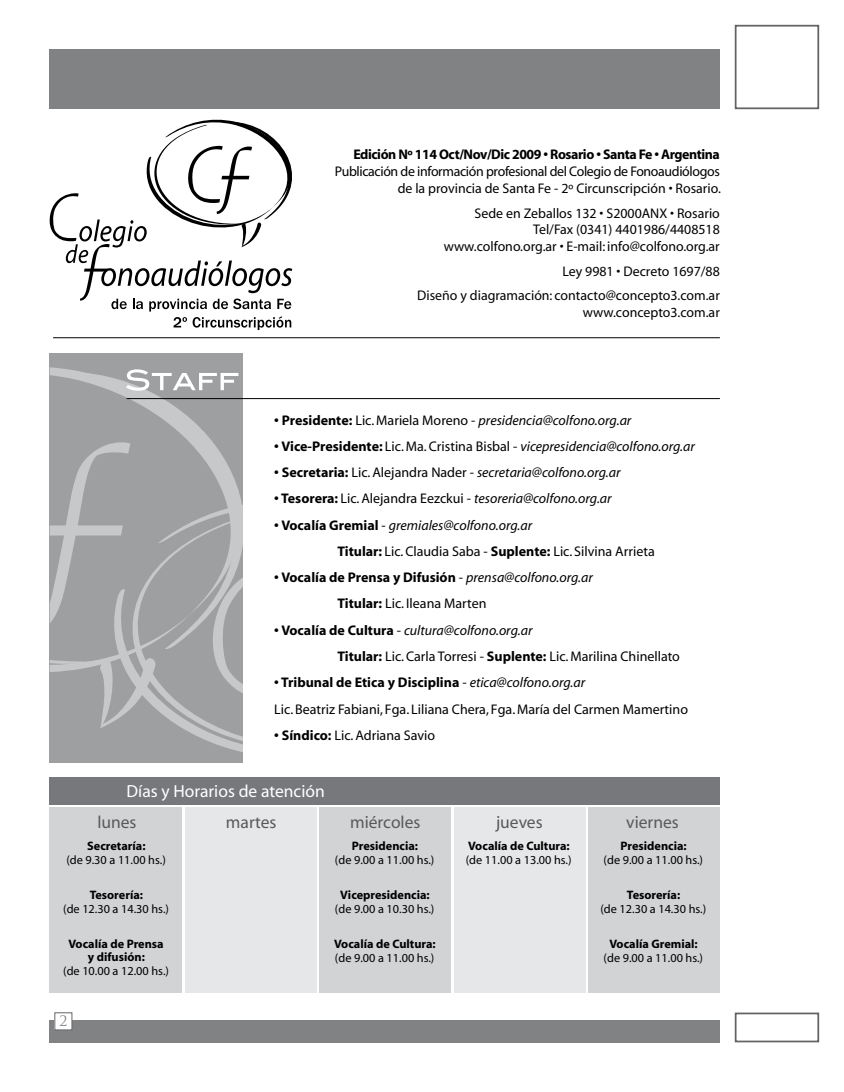
<style>
.page{position:relative;width:844px;height:1092px;background:#fff}
.page>*{position:absolute;margin:0;border:0;box-sizing:border-box;transform-origin:0 0}
.t1{font:17.5px "Myriad";color:#58595b}
.t2{font:17.5px "Myriad";color:#fff}
.t3{font:14px/26.2px "Myriad";color:#000}
.t4{font:italic 14px "Myriad";color:#000}
.t5{font:14px/16.8px "Myriad";letter-spacing:-.025em;color:#000;text-align:right}
.t6{font:700 14px/26.2px "Myriad";color:#000}
.t7{font:700 14px "Myriad";letter-spacing:-.03em;color:#000}
.t8{font:14px "Trajan Pro";color:#808284}
.t9{font:12.25px "Myriad";color:#000}
.t10{font:700 12.25px/12.2px "Myriad";color:#000;text-align:center}
.s1{font-weight:700;font-style:normal}
.s2{font-style:normal}
.s3{font-weight:700}
.s4{font-style:italic}
.s5{font-weight:400}
.s6{font-weight:400;font-style:italic}
</style>
<div class="page">
<div style="left:50px;top:50px;width:669px;height:59px;background:#808284"></div>
<div style="left:734px;top:25px;width:85px;height:84px;border:2px solid #626366"></div>
<div style="left:50px;top:1019px;width:669px;height:23px;background:#808284"></div>
<div style="left:55px;top:1012px;width:17px;height:17px;background:#fff"></div>
<div style="left:55px;top:1012px;width:17px;height:18px;border:1px solid #646567"></div>
<div style="left:734px;top:1012px;width:85px;height:30px;border:2px solid #626366"></div>
<hr style="left:53px;top:337px;width:666px;height:1px;background:#000">
<svg style="left:49px;top:119px;width:244px;height:211px"></svg>
<div style="left:50px;top:353px;width:193px;height:409px;background:#9d9fa1"></div>
<svg style="left:50px;top:372px;width:193px;height:134px"></svg>
<svg style="left:86px;top:492px;width:403px;height:323px"></svg>
<svg style="left:50px;top:506px;width:439px;height:256px"></svg>
<div style="left:243px;top:351px;width:230px;height:434px;background:#fff"></div>
<hr style="left:126px;top:398px;width:593px;height:1px;background:#000">
<div style="left:50px;top:777px;width:669px;height:27px;background:#76787b"></div>
<div style="left:50px;top:807px;width:132px;height:185px;background:#d1d3d4"></div>
<div style="left:185px;top:807px;width:131px;height:185px;background:#e6e7e8"></div>
<div style="left:319px;top:807px;width:131px;height:185px;background:#d1d3d4"></div>
<div style="left:454px;top:807px;width:131px;height:185px;background:#e6e7e8"></div>
<div style="left:588px;top:807px;width:131px;height:185px;background:#d1d3d4"></div>
<svg style="left:126px;top:369px;width:112px;height:21px"></svg>
<p class="t7" style="left:353px;top:147px;width:368px">Edición Nº 114 Oct/Nov/Dic 2009 • Rosario • Santa Fe • Argentina</p>
<p class="t5" style="left:335px;top:164px;width:387px">Publicación de información profesional del Colegio de Fonoaudiólogos de la provincia de Santa Fe - 2º Circunscripción • Rosario.</p>
<p class="t3" style="left:444px;top:205px;width:277px;line-height:16.8px;text-align:right">Sede en Zeballos 132 • S2000ANX • Rosario<br>Tel/Fax (0341) 4401986/4408518 www.colfono.org.ar • E-mail: info@colfono.org.ar</p>
<p class="t3" style="left:417px;top:259px;width:304px;line-height:24.5px;text-align:right">Ley 9981 • Decreto 1697/88<br>Diseño y diagramación: contacto@concepto3.com.ar</p>
<p class="t3" style="left:582px;top:300px;width:138px">www.concepto3.com.ar</p>
<p class="t4" style="left:274px;top:413px;width:358px"><span class="s1">• Presidente:</span> <span class="s2">Lic. Mariela Moreno -</span> presidencia@colfono.org.ar</p>
<p class="t4" style="left:274px;top:439px;width:422px"><span class="s1">• Vice-Presidente:</span> <span class="s2">Lic. Ma. Cristina Bisbal -</span> vicepresidencia@colfono.org.ar</p>
<p class="t4" style="left:274px;top:465px;width:348px"><span class="s1">• Secretaria:</span> <span class="s2">Lic. Alejandra Nader -</span> secretaria@colfono.org.ar</p>
<p class="t4" style="left:274px;top:491px;width:339px"><span class="s1">• Tesorera:</span> <span class="s2">Lic. Alejandra Eezckui -</span> tesoreria@colfono.org.ar</p>
<p class="t3" style="left:337px;top:512px;width:319px;text-indent:-63px"><span class="s3">• Vocalía Gremial</span> - <span class="s4">gremiales@colfono.org.ar<br></span><span class="s3">Titular:</span> Lic. Claudia Saba - <span class="s3">Suplente:</span> Lic. Silvina Arrieta</p>
<p class="t6" style="left:337px;top:565px;width:257px;text-indent:-63px">• Vocalía de Prensa y Difusión <span class="s5">-</span> <span class="s6">prensa@colfono.org.ar<br></span>Titular: <span class="s5">Lic. Ileana Marten</span></p>
<p class="t3" style="left:337px;top:617px;width:344px;text-indent:-63px"><span class="s3">• Vocalía de Cultura</span> - <span class="s4">cultura@colfono.org.ar<br></span><span class="s3">Titular:</span> Lic. Carla Torresi - <span class="s3">Suplente:</span> Lic. Marilina Chinellato</p>
<p class="t3" style="left:274px;top:670px;width:415px"><span class="s3">• Tribunal de Etica y Disciplina</span> - <span class="s4">etica@colfono.org.ar<br></span>Lic. Beatriz Fabiani, Fga. Liliana Chera, Fga. María del Carmen Mamertino</p>
<p class="t3" style="left:274px;top:722px;width:162px"><span class="s3">• Síndico:</span> Lic. Adriana Savio</p>
<p class="t2" style="left:126px;top:782px;width:200px">Días y Horarios de atención</p>
<p class="t1" style="left:97px;top:813px;width:41px">lunes</p>
<p class="t1" style="left:226px;top:813px;width:52px">martes</p>
<p class="t1" style="left:350px;top:813px;width:72px">miércoles</p>
<p class="t1" style="left:496px;top:813px;width:48px">jueves</p>
<p class="t1" style="left:626px;top:813px;width:54px">viernes</p>
<p class="t10" style="left:352px;top:840px;width:68px">Presidencia:</p>
<p class="t9" style="left:335px;top:854px;width:101px">(de 9.00 a 11.00 hs.)</p>
<p class="t10" style="left:340px;top:889px;width:91px">Vicepresidencia:</p>
<p class="t9" style="left:335px;top:903px;width:101px">(de 9.00 a 10.30 hs.)</p>
<p class="t10" style="left:334px;top:938px;width:103px">Vocalía de Cultura:</p>
<p class="t9" style="left:335px;top:952px;width:101px">(de 9.00 a 11.00 hs.)</p>
<p class="t10" style="left:620px;top:840px;width:68px">Presidencia:</p>
<p class="t9" style="left:603px;top:854px;width:101px">(de 9.00 a 11.00 hs.)</p>
<p class="t10" style="left:626px;top:889px;width:55px">Tesorería:</p>
<p class="t9" style="left:600px;top:903px;width:107px">(de 12.30 a 14.30 hs.)</p>
<p class="t10" style="left:609px;top:938px;width:90px">Vocalía Gremial:</p>
<p class="t9" style="left:603px;top:952px;width:101px">(de 9.00 a 11.00 hs.)</p>
<p class="t10" style="left:468px;top:840px;width:103px">Vocalía de Cultura:</p>
<p class="t9" style="left:465px;top:854px;width:107px">(de 11.00 a 13.00 hs.)</p>
<p class="t10" style="left:87px;top:840px;width:60px">Secretaría:</p>
<p class="t9" style="left:66px;top:854px;width:101px">(de 9.30 a 11.00 hs.)</p>
<p class="t10" style="left:90px;top:889px;width:55px">Tesorería:</p>
<p class="t9" style="left:63px;top:903px;width:107px">(de 12.30 a 14.30 hs.)</p>
<p class="t10" style="left:68px;top:938px;width:97px">Vocalía de Prensa y difusión:</p>
<p class="t9" style="left:63px;top:964px;width:107px">(de 10.00 a 12.00 hs.)</p>
<p class="t8" style="left:59px;top:1011px;width:9px">2</p>
</div>
